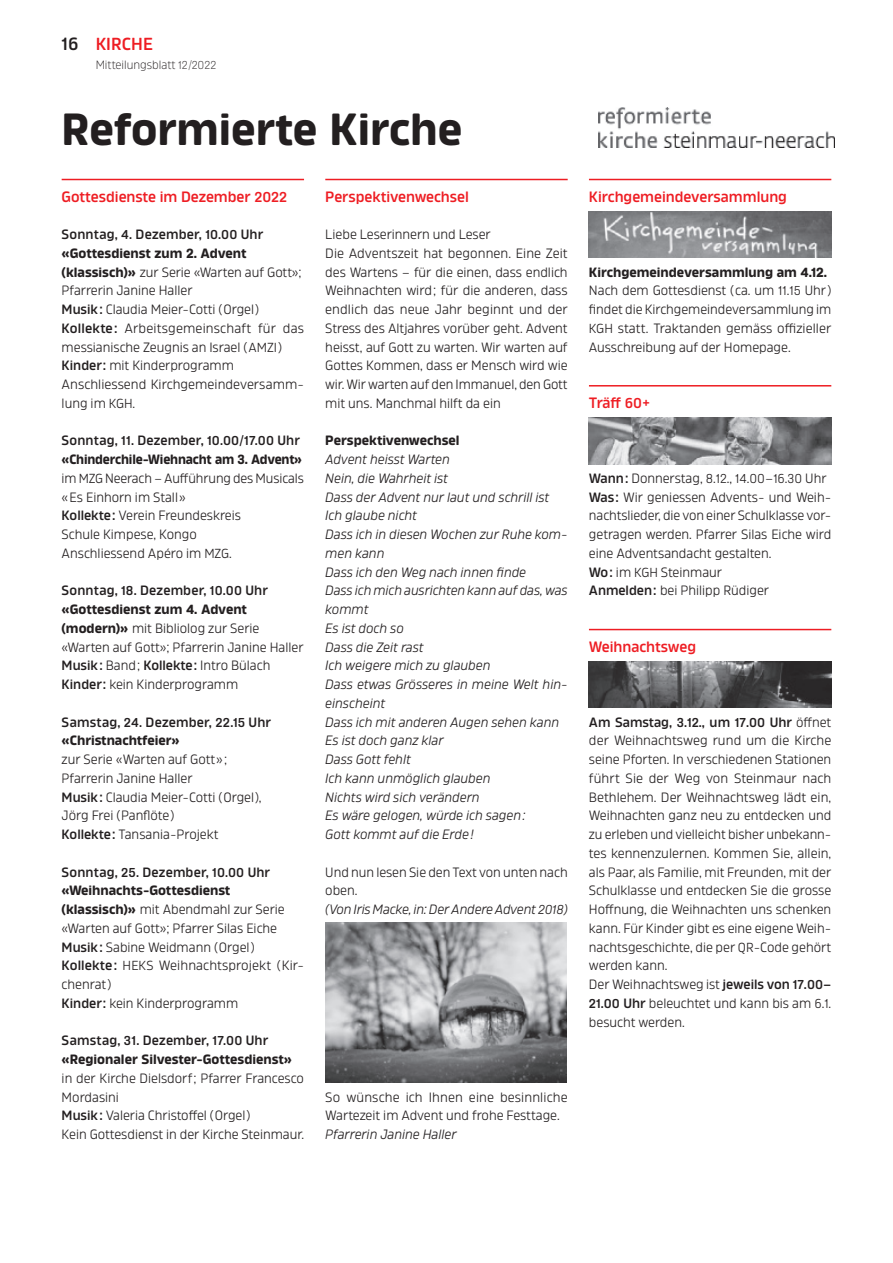
<style>
.page{position:relative;width:893px;height:1263px;background:#fff}
.page>*{position:absolute;margin:0;border:0;box-sizing:border-box;transform-origin:0 0}
.t1{font:700 45px "Amfibia";color:#231f20}
.t2{font:600 18px "Amfibia";color:#231f20}
.t3{font:600 17.4px "Amfibia";color:#ee1d23}
.t4{font:600 15px "Amfibia";color:#ee1d23}
.t5{font:13.5px/18.8px "Amfibia";color:#231f20}
.t6{font:italic 13.5px/18.8px "Amfibia";color:#231f20}
.t7{font:700 13.5px/18.8px "Amfibia";color:#231f20}
.t8{font:600 13.5px/18.8px "Amfibia";letter-spacing:.015em;color:#231f20}
.t9{font:300 12px "Amfibia";color:#231f20}
.s1{font-size:11.7px}
.s2{font-size:14.55px}
.s3{font-weight:600}
.s4{font-weight:600;font-size:13.05px}
.s5{font-weight:700}
.s6{font-size:13.05px}
.s7{font-style:italic}
.s8{font-style:italic;font-size:13.05px}
</style>
<div class="page">
<hr style="left:62px;top:179px;width:242px;height:1px;background:#ee1d23">
<hr style="left:325px;top:179px;width:243px;height:1px;background:#ee1d23">
<hr style="left:589px;top:179px;width:242px;height:1px;background:#ee1d23">
<hr style="left:589px;top:385px;width:242px;height:1px;background:#ee1d23">
<hr style="left:589px;top:629px;width:242px;height:1px;background:#ee1d23">
<img style="left:599px;top:107px;width:236px;height:40px">
<img style="left:325px;top:922px;width:241px;height:161px">
<img style="left:589px;top:211px;width:242px;height:47px">
<img style="left:589px;top:418px;width:242px;height:46px">
<img style="left:589px;top:661px;width:242px;height:47px">
<h2 class="t2" style="left:62px;top:33px;width:18px">16</h2>
<p class="t3" style="left:96px;top:33px;width:59px">KIRCHE</p>
<p class="t9" style="left:96px;top:58px;width:122px">Mitteilungsblatt <span class="s1">12</span>/<span class="s1">2022</span></p>
<h1 class="t1" style="left:62px;top:103px;width:402px">Reformierte Kirche</h1>
<p class="t4" style="left:62px;top:188px;width:227px">Gottesdienste im Dezember <span class="s2">2022</span></p>
<p class="t5" style="left:62px;top:225px;width:244px"><span class="s3">Sonntag,</span> <span class="s4">4</span><span class="s3">. Dezember,</span> <span class="s4">10</span><span class="s3">.</span><span class="s4">00</span> <span class="s3">Uhr </span><span class="s5">«Gottesdienst zum 2. Advent (klassisch)»</span> zur Serie «Warten auf Gott»;<br>Pfarrerin Janine Haller<br><span class="s3">Musik:</span> Claudia Meier-Cotti (Orgel)<br><span class="s3">Kollekte:</span> Arbeitsgemeinschaft für das messianische Zeugnis an Israel (<span class="s6">AMZI</span>)<br><span class="s3">Kinder:</span> mit Kinderprogramm<br>Anschliessend Kirchgemeindeversamm&shy;lung im <span class="s6">KGH</span>.</p>
<p class="t5" style="left:62px;top:431px;width:244px"><span class="s3">Sonntag,</span> <span class="s4">11</span><span class="s3">. Dezember,</span> <span class="s4">10</span><span class="s3">.</span><span class="s4">00</span><span class="s3">/</span><span class="s4">17</span><span class="s3">.</span><span class="s4">00</span> <span class="s3">Uhr </span><span class="s5">«Chinderchile-Wiehnacht am 3. Advent» </span>im <span class="s6">MZG</span> Neerach – Aufführung des Musicals «Es Einhorn im Stall»<br><span class="s3">Kollekte:</span> Verein Freundeskreis<br>Schule Kimpese, Kongo<br>Anschliessend Apéro im <span class="s6">MZG</span>.</p>
<p class="t5" style="left:62px;top:581px;width:243px"><span class="s3">Sonntag,</span> <span class="s4">18</span><span class="s3">. Dezember,</span> <span class="s4">10</span><span class="s3">.</span><span class="s4">00</span> <span class="s3">Uhr </span><span class="s5">«Gottesdienst zum 4. Advent (modern)»</span> mit Bibliolog zur Serie «Warten auf Gott»; Pfarrerin Janine Haller <span class="s3">Musik:</span> Band; <span class="s3">Kollekte:</span> Intro Bülach <span class="s3">Kinder:</span> kein Kinderprogramm</p>
<p class="t8" style="left:62px;top:712px;width:211px">Samstag, <span class="s6">24</span>. Dezember, <span class="s6">22</span>.<span class="s6">15</span> Uhr <span class="s5">«Christnachtfeier»</span></p>
<p class="t5" style="left:62px;top:750px;width:202px">zur Serie «Warten auf Gott»;<br>Pfarrerin Janine Haller<br><span class="s3">Musik:</span> Claudia Meier-Cotti (Orgel),<br>Jörg Frei (Panflöte)<br><span class="s3">Kollekte:</span> Tansania-Projekt</p>
<p class="t5" style="left:62px;top:862px;width:244px"><span class="s3">Sonntag,</span> <span class="s4">25</span><span class="s3">. Dezember,</span> <span class="s4">10</span><span class="s3">.</span><span class="s4">00</span> <span class="s3">Uhr </span><span class="s5">«Weihnachts-Gottesdienst (klassisch)»</span> mit Abendmahl zur Serie «Warten auf Gott»; Pfarrer Silas Eiche<br><span class="s3">Musik:</span> Sabine Weidmann (Orgel)<br><span class="s3">Kollekte:</span> <span class="s6">HEKS</span> Weihnachtsprojekt (Kir&shy;chenrat)<br><span class="s3">Kinder:</span> kein Kinderprogramm</p>
<p class="t7" style="left:62px;top:1031px;width:232px"><span class="s3">Samstag,</span> <span class="s4">31</span><span class="s3">. Dezember,</span> <span class="s4">17</span><span class="s3">.</span><span class="s4">00</span> <span class="s3">Uhr </span>«Regionaler Silvester-Gottesdienst»</p>
<p class="t5" style="left:62px;top:1069px;width:244px">in der Kirche Dielsdorf; Pfarrer Francesco Mordasini<br><span class="s3">Musik:</span> Valeria Christoffel (Orgel)<br>Kein Gottesdienst in der Kirche Steinmaur.</p>
<p class="t4" style="left:325px;top:188px;width:145px">Perspektivenwechsel</p>
<p class="t5" style="left:325px;top:225px;width:244px">Liebe Leserinnern und Leser<br>Die Adventszeit hat begonnen. Eine Zeit des Wartens – für die einen, dass endlich Weihnachten wird; für die anderen, dass endlich das neue Jahr beginnt und der Stress des Altjahres vorüber geht. Advent heisst, auf Gott zu warten. Wir warten auf Gottes Kommen, dass er Mensch wird wie wir. Wir warten auf den Immanuel, den Gott mit uns. Manchmal hilft da ein</p>
<p class="t7" style="left:325px;top:431px;width:136px">Perspektivenwechsel</p>
<p class="t6" style="left:325px;top:450px;width:244px">Advent heisst Warten<br>Nein, die Wahrheit ist<br>Dass der Advent nur laut und schrill ist<br>Ich glaube nicht<br>Dass ich in diesen Wochen zur Ruhe kom&shy;men kann<br>Dass ich den Weg nach innen finde<br>Dass ich mich ausrichten kann auf das, was kommt<br>Es ist doch so<br>Dass die Zeit rast<br>Ich weigere mich zu glauben<br>Dass etwas Grösseres in meine Welt hin&shy;einscheint<br>Dass ich mit anderen Augen sehen kann<br>Es ist doch ganz klar<br>Dass Gott fehlt<br>Ich kann unmöglich glauben<br>Nichts wird sich verändern<br>Es wäre gelogen, würde ich sagen:<br>Gott kommt auf die Erde!</p>
<p class="t5" style="left:325px;top:862px;width:244px">Und nun lesen Sie den Text von unten nach oben.<br><span class="s7">(Von Iris Macke, in: Der Andere Advent</span> <span class="s8">2018</span><span class="s7">)</span></p>
<p class="t5" style="left:325px;top:1087px;width:244px">So wünsche ich Ihnen eine besinnliche<br>Wartezeit im Advent und frohe Festtage.</p>
<p class="t6" style="left:325px;top:1125px;width:133px">Pfarrerin Janine Haller</p>
<p class="t4" style="left:589px;top:188px;width:200px">Kirchgemeindeversammlung</p>
<p class="t5" style="left:589px;top:262px;width:244px"><span class="s5">Kirchgemeindeversammlung am 4.12.<br></span>Nach dem Gottesdienst (ca. um <span class="s6">11</span>.<span class="s6">15</span> Uhr) findet die Kirchgemeindeversammlung im <span class="s6">KGH</span> statt. Traktanden gemäss offizieller Ausschreibung auf der Homepage.</p>
<p class="t4" style="left:589px;top:394px;width:63px">Träff <span class="s2">60</span>+</p>
<p class="t5" style="left:589px;top:469px;width:244px"><span class="s3">Wann:</span> Donnerstag, <span class="s6">8</span>.<span class="s6">12</span>., <span class="s6">14</span>.<span class="s6">00</span>–<span class="s6">16</span>.<span class="s6">30</span> Uhr <span class="s3">Was:</span> Wir geniessen Advents- und Weih&shy;nachtslieder, die von einer Schulklasse vor&shy;getragen werden. Pfarrer Silas Eiche wird eine Adventsandacht gestalten.<br><span class="s3">Wo:</span> im <span class="s6">KGH</span> Steinmaur<br><span class="s3">Anmelden:</span> bei Philipp Rüdiger</p>
<p class="t4" style="left:589px;top:638px;width:109px">Weihnachtsweg</p>
<p class="t5" style="left:589px;top:712px;width:244px"><span class="s3">Am Samstag,</span> <span class="s4">3</span><span class="s3">.</span><span class="s4">12</span><span class="s3">., um</span> <span class="s4">17</span><span class="s3">.</span><span class="s4">00</span> <span class="s3">Uhr</span> öffnet der Weihnachtsweg rund um die Kirche seine Pforten. In verschiedenen Stationen führt Sie der Weg von Steinmaur nach Bethlehem. Der Weihnachtsweg lädt ein, Weihnachten ganz neu zu entdecken und zu erleben und vielleicht bisher unbekann&shy;tes kennenzulernen. Kommen Sie, allein, als Paar, als Familie, mit Freunden, mit der Schulklasse und entdecken Sie die grosse Hoffnung, die Weihnachten uns schenken kann. Für Kinder gibt es eine eigene Weih&shy;nachtsgeschichte, die per <span class="s6">QR</span>-Code gehört werden kann.<br>Der Weihnachtsweg ist <span class="s3">jeweils von</span> <span class="s4">17</span><span class="s3">.</span><span class="s4">00</span><span class="s3">– </span><span class="s4">21</span><span class="s3">.</span><span class="s4">00</span> <span class="s3">Uhr</span> beleuchtet und kann bis am <span class="s6">6</span>.<span class="s6">1</span>. besucht werden.</p>
</div>
